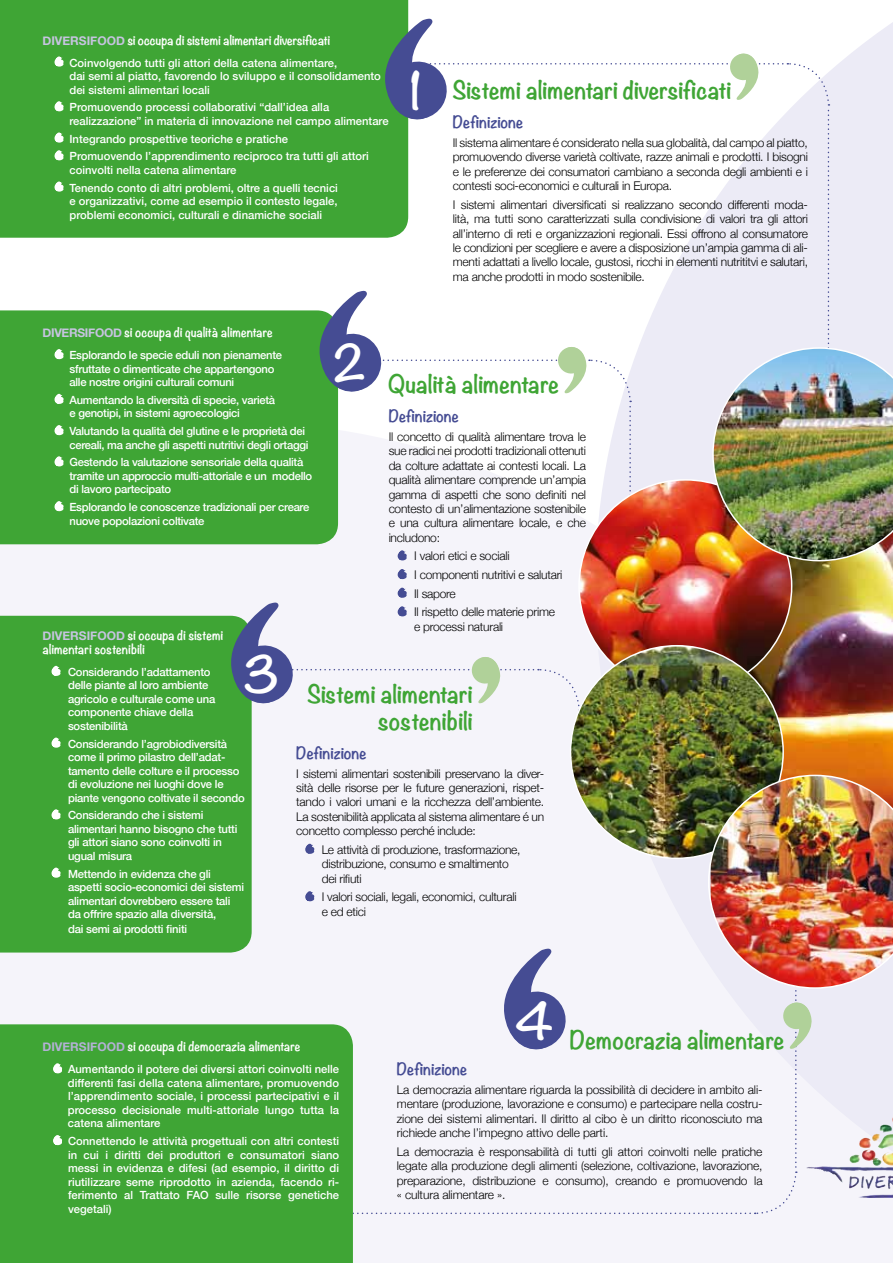
<style>
.page{position:relative;width:893px;height:1263px;background:#fff}
.page>*{position:absolute;margin:0;border:0;box-sizing:border-box;transform-origin:0 0}
.t1{font:700 45px "Noteworthy";color:#fff}
.t2{font:700 22.5px/27px "Noteworthy";color:#3fa535;text-align:right}
.t3{font:700 15px "Noteworthy";color:#454c93}
.t4{font:300 12px/14.4px "Helvetica Neue";letter-spacing:-.02em;color:#000;text-align:justify}
.t5{font:700 12px/14.4px "Noteworthy";color:#fff}
.t6{font:500 11.25px/13.5px "Helvetica Neue";letter-spacing:-.02em;color:#fff}
.t7{font:500 11.25px/13.5px "Helvetica Neue";color:#fff}
.s1{font-family:"Helvetica Neue";color:#c6c4e0}
.s2{font-size:45px;color:#fff}
.s3{font-family:"Helvetica Neue";color:#b3b1d5}
</style>
<div class="page">
<div style="left:0;top:544px;width:893px;height:719px;background:#f5f4fa"></div>
<img style="left:747px;top:579px;width:146px;height:196px">
<div style="left:0;top:0;width:408px;height:238px;background:#3fa535"></div>
<svg style="left:55px;top:57px;width:9px;height:10px"></svg>
<svg style="left:55px;top:101px;width:9px;height:10px"></svg>
<svg style="left:55px;top:133px;width:9px;height:10px"></svg>
<svg style="left:55px;top:150px;width:9px;height:10px"></svg>
<svg style="left:55px;top:182px;width:9px;height:10px"></svg>
<div style="left:0;top:310px;width:155px;height:234px;background:#3fa535"></div>
<svg style="left:55px;top:349px;width:9px;height:10px"></svg>
<svg style="left:55px;top:394px;width:9px;height:10px"></svg>
<svg style="left:55px;top:425px;width:9px;height:10px"></svg>
<svg style="left:55px;top:456px;width:9px;height:10px"></svg>
<svg style="left:55px;top:501px;width:9px;height:10px"></svg>
<div style="left:0;top:1024px;width:353px;height:239px;background:#3fa535"></div>
<svg style="left:53px;top:1063px;width:9px;height:10px"></svg>
<svg style="left:53px;top:1135px;width:9px;height:10px"></svg>
<img style="left:579px;top:480px;width:213px;height:212px;border-radius:106px">
<img style="left:571px;top:646px;width:212px;height:212px;border-radius:106px">
<div style="left:0;top:616px;width:252px;height:336px;background:#3fa535"></div>
<svg style="left:52px;top:666px;width:9px;height:10px"></svg>
<svg style="left:52px;top:738px;width:9px;height:10px"></svg>
<svg style="left:52px;top:809px;width:9px;height:10px"></svg>
<svg style="left:52px;top:868px;width:9px;height:10px"></svg>
<svg style="left:155px;top:18px;width:738px;height:561px"></svg>
<img style="left:266px;top:775px;width:627px;height:440px">
<svg style="left:215px;top:588px;width:365px;height:163px"></svg>
<p class="t5" style="left:43px;top:32px;width:289px"><span class="s1">DIVERSIFOOD</span> si occupa di sistemi alimentari diversificati</p>
<p class="t7" style="left:70px;top:56px;width:313px">Coinvolgendo tutti gli attori della catena alimentare,<br>dai semi al piatto, favorendo lo sviluppo e il consolidamento dei sistemi alimentari locali</p>
<p class="t7" style="left:70px;top:100px;width:321px">Promuovendo processi collaborativi “dall’idea alla realizzazione” in materia di innovazione nel campo alimentare</p>
<p class="t7" style="left:70px;top:129px;width:301px;line-height:17.7px">Integrando prospettive teoriche e pratiche<br>Promuovendo l’apprendimento reciproco tra tutti gli attori</p>
<p class="t7" style="left:70px;top:161px;width:270px;line-height:17.7px">coinvolti nella catena alimentare<br>Tenendo conto di altri problemi, oltre a quelli tecnici</p>
<p class="t7" style="left:70px;top:194px;width:270px">e organizzativi, come ad esempio il contesto legale, problemi economici, culturali e dinamiche sociali</p>
<h2 class="t2" style="left:409px;top:75px;width:324px"><span class="s2">1</span> Sistemi alimentari diversificati</h2>
<p class="t3" style="left:453px;top:109px;width:72px">Definizione</p>
<p class="t4" style="left:453px;top:135px;width:357px">Il sistema alimentare é considerato nella sua globalità, dal campo al piatto, promuovendo diverse varietà coltivate, razze animali e prodotti. I bisogni e le preferenze dei consumatori cambiano a seconda degli ambienti e i contesti soci-economici e culturali in Europa.</p>
<p class="t4" style="left:453px;top:197px;width:357px">I sistemi alimentari diversificati si realizzano secondo differenti moda&shy;lità, ma tutti sono caratterizzati sulla condivisione di valori tra gli attori all’interno di reti e organizzazioni regionali. Essi offrono al consumatore le condizioni per scegliere e avere a disposizione un’ampia gamma di ali&shy;menti adattati a livello locale, gustosi, ricchi in elementi nutrititvi e salutari, ma anche prodotti in modo sostenibile.</p>
<p class="t5" style="left:43px;top:324px;width:232px"><span class="s1">DIVERSIFOOD</span> si occupa di qualità alimentare</p>
<p class="t6" style="left:70px;top:348px;width:214px">Esplorando le specie eduli non pienamente sfruttate o dimenticate che appartengono alle nostre origini culturali comuni</p>
<p class="t6" style="left:70px;top:393px;width:207px">Aumentando la diversità di specie, varietà e genotipi, in sistemi agroecologici</p>
<p class="t6" style="left:70px;top:424px;width:240px">Valutando la qualità del glutine e le proprietà dei cereali, ma anche gli aspetti nutritivi degli ortaggi</p>
<p class="t6" style="left:70px;top:455px;width:244px">Gestendo la valutazione sensoriale della qualità tramite un approccio multi-attoriale e un modello di lavoro partecipato</p>
<p class="t6" style="left:70px;top:500px;width:241px">Esplorando le conoscenze tradizionali per creare nuove popolazioni coltivate</p>
<h1 class="t1" style="left:333px;top:324px;width:35px">2</h1>
<h2 class="t2" style="left:388px;top:368px;width:173px">Qualità alimentare</h2>
<p class="t3" style="left:389px;top:403px;width:72px">Definizione</p>
<p class="t4" style="left:389px;top:429px;width:199px">Il concetto di qualità alimentare trova le sue radici nei prodotti tradizionali ottenuti da colture adattate ai contesti locali. La qualità alimentare comprende un’ampia gamma di aspetti che sono definiti nel contesto di un’alimentazione sostenibile e una cultura alimentare locale, e che includono:</p>
<p class="t4" style="left:414px;top:547px;width:150px;line-height:18.6px;text-align:left">I valori etici e sociali<br>I componenti nutritivi e salutari<br>Il sapore<br>Il rispetto delle materie prime</p>
<p class="t4" style="left:414px;top:619px;width:91px">e processi naturali</p>
<p class="t5" style="left:43px;top:626px;width:182px"><span class="s1">DIVERSIFOOD</span> si occupa di sistemi alimentari sostenibili</p>
<p class="t6" style="left:68px;top:665px;width:149px">Considerando l’adattamento delle piante al loro ambiente agricolo e culturale come una componente chiave della sostenibilità</p>
<p class="t6" style="left:68px;top:737px;width:178px">Considerando l’agrobiodiversità come il primo pilastro dell’adat&shy;tamento delle colture e il processo di evoluzione nei luoghi dove le piante vengono coltivate il secondo</p>
<p class="t6" style="left:68px;top:808px;width:171px">Considerando che i sistemi alimentari hanno bisogno che tutti gli attori siano sono coinvolti in ugual misura</p>
<p class="t6" style="left:68px;top:866px;width:178px">Mettendo in evidenza che gli aspetti socio-economici dei sistemi alimentari dovrebbero essere tali da offrire spazio alla diversità,<br>dai semi ai prodotti finiti</p>
<h1 class="t1" style="left:243px;top:635px;width:39px">3</h1>
<h2 class="t2" style="left:307px;top:678px;width:167px">Sistemi alimentari sostenibili</h2>
<p class="t3" style="left:296px;top:740px;width:72px">Definizione</p>
<p class="t4" style="left:296px;top:766px;width:250px">I sistemi alimentari sostenibili preservano la diver&shy;sità delle risorse per le future generazioni, rispet&shy;tando i valori umani e la ricchezza dell’ambiente.<br>La sostenibilità applicata al sistema alimentare é un concetto complesso perché include:</p>
<p class="t4" style="left:322px;top:842px;width:200px;text-align:left">Le attività di produzione, trasformazione, distribuzione, consumo e smaltimento dei rifiuti</p>
<p class="t4" style="left:322px;top:889px;width:196px">I valori sociali, legali, economici, culturali e ed etici</p>
<p class="t5" style="left:43px;top:1038px;width:259px"><span class="s3">DIVERSIFOOD</span> si occupa di democrazia alimentare</p>
<p class="t6" style="left:68px;top:1062px;width:273px;text-align:justify">Aumentando il potere dei diversi attori coinvolti nelle differenti fasi della catena alimentare, promuovendo l’apprendimento sociale, i processi partecipativi e il processo decisionale multi-attoriale lungo tutta la catena alimentare</p>
<p class="t6" style="left:68px;top:1134px;width:273px;text-align:justify">Connettendo le attività progettuali con altri contesti in cui i diritti dei produttori e consumatori siano messi in evidenza e difesi (ad esempio, il diritto di riutilizzare seme riprodotto in azienda, facendo ri&shy;ferimento al Trattato FAO sulle risorse genetiche vegetali)</p>
<h1 class="t1" style="left:515px;top:982px;width:41px">4</h1>
<h2 class="t2" style="left:570px;top:1025px;width:216px">Democrazia alimentare</h2>
<p class="t3" style="left:397px;top:1056px;width:72px">Definizione</p>
<p class="t4" style="left:397px;top:1082px;width:367px">La democrazia alimentare riguarda la possibilità di decidere in ambito ali&shy;mentare (produzione, lavorazione e consumo) e partecipare nella costru&shy;zione dei sistemi alimentari. Il diritto al cibo è un diritto riconosciuto ma richiede anche l’impegno attivo delle parti.</p>
<p class="t4" style="left:397px;top:1144px;width:367px">La democrazia è responsabilità di tutti gli attori coinvolti nelle pratiche legate alla produzione degli alimenti (selezione, coltivazione, lavorazione, preparazione, distribuzione e consumo), creando e promuovendo la « cultura alimentare ».</p>
</div>
